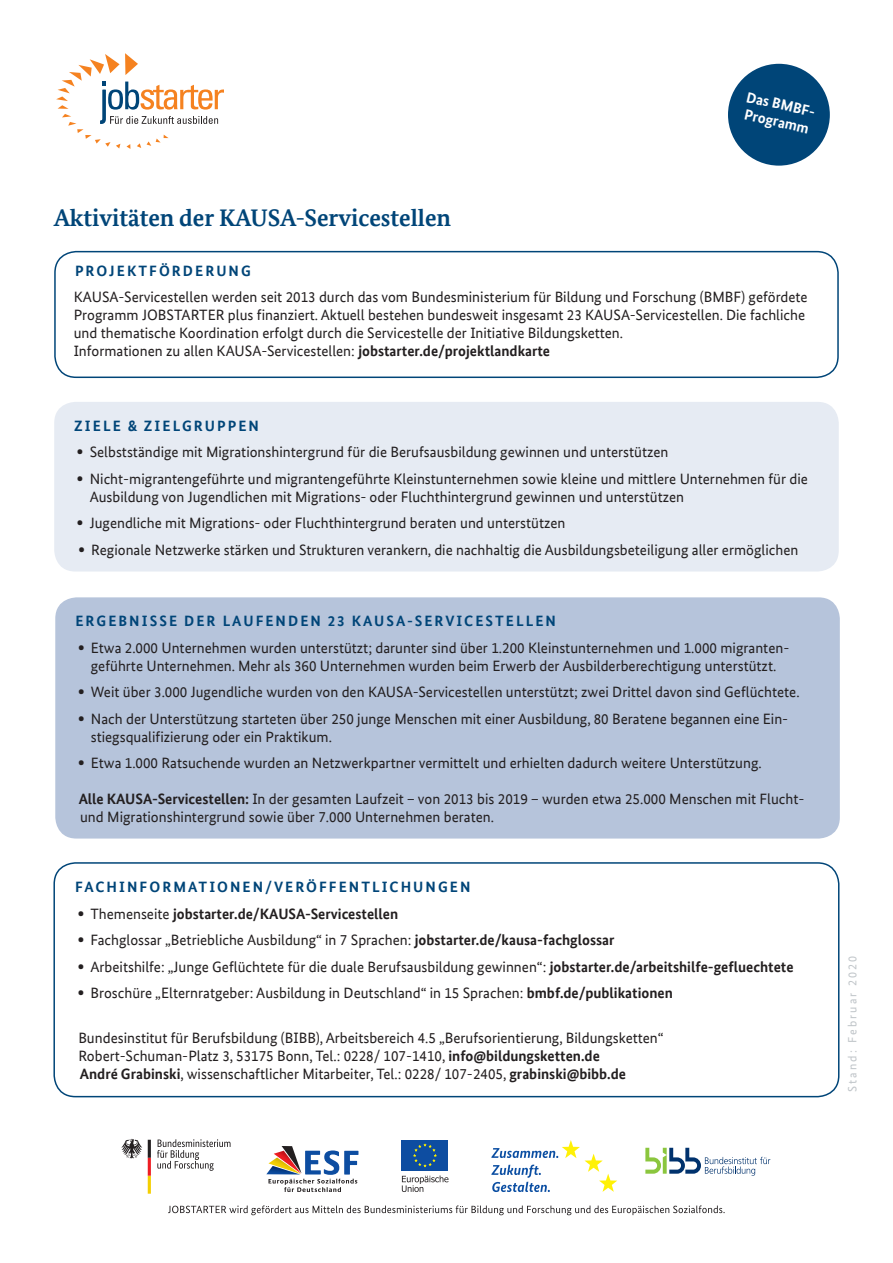
<style>
.page{position:relative;width:893px;height:1263px;background:#fff}
.page>*{position:absolute;margin:0;border:0;box-sizing:border-box;transform-origin:0 0}
.Titel__blau{font:700 24px "Bundes Serif Office";color:#004578}
.t1{font:15px/18px "Bundes Sans Office";color:#231f20}
.Überschrift_Box__dun{font:700 15px "Bundes Sans Office";letter-spacing:.135em;color:#004578}
.t2{font:700 15px "Bundes Sans Office";color:#231f20}
.p_kreis{font:700 15px "Bundes Sans Office";color:#fff}
.p_stand{font:12px "Bundes Sans Office";letter-spacing:.175em;color:#c0c5c9}
.s1{font-weight:700}
.s2{font-weight:700;font-size:16.5px}
.s3{font-size:16.5px}
.s4{font-weight:400}
</style>
<div class="page">
<div style="left:54px;top:402px;width:785px;height:169px;background:#e6ebf3;border-radius:21px"></div>
<div style="left:55px;top:597px;width:785px;height:241px;background:#b6c4db;border-radius:21px"></div>
<div style="left:53px;top:862px;width:786px;height:235px;border:2px solid #004578;border-radius:21px"></div>
<svg style="left:168px;top:1205px;width:557px;height:10px"></svg>
<svg style="left:268px;top:1146px;width:90px;height:46px"></svg>
<img style="left:268px;top:1157px;width:33px;height:17px">
<svg style="left:402px;top:1175px;width:46px;height:17px"></svg>
<div style="left:402px;top:1140px;width:46px;height:31px;background:#0d4da1"></div>
<svg style="left:413px;top:1143px;width:24px;height:24px"></svg>
<svg style="left:491px;top:1140px;width:126px;height:52px"></svg>
<svg style="left:157px;top:1139px;width:74px;height:32px"></svg>
<svg style="left:121px;top:1139px;width:21px;height:19px"></svg>
<svg style="left:148px;top:1140px;width:3px;height:54px"></svg>
<svg style="left:645px;top:1148px;width:125px;height:28px"></svg>
<div style="left:728px;top:64px;width:102px;height:102px;background:#004578;border-radius:50%"></div>
<div style="left:54px;top:251px;width:785px;height:127px;border:2px solid #004578;border-radius:21px"></div>
<svg style="left:56px;top:53px;width:168px;height:96px"></svg>
<h1 class="Titel__blau" style="left:54px;top:203px;width:399px">Aktivitäten der KAUSA-Servicestellen</h1>
<p class="p_kreis" style="left:749px;top:88px;width:73px;rotate:13deg">Das BMBF-</p>
<p class="p_kreis" style="left:747px;top:105px;width:67px;rotate:13deg">Programm</p>
<h2 class="Überschrift_Box__dun" style="left:75px;top:262px;width:177px">PROJEKTFÖRDERUNG</h2>
<p class="t1" style="left:74px;top:288px;width:735px">KAUSA-Servicestellen werden seit 2013 durch das vom Bundesministerium für Bildung und Forschung (BMBF) gefördete<br>Programm JOBSTARTER plus finanziert. Aktuell bestehen bundesweit insgesamt 23 KAUSA-Servicestellen. Die fachliche und thematische Koordination erfolgt durch die Servicestelle der Initiative Bildungsketten.</p>
<p class="t1" style="left:74px;top:342px;width:478px">Informationen zu allen KAUSA-Servicestellen: <span class="s1">jobstarter.de/projektlandkarte</span></p>
<h2 class="Überschrift_Box__dun" style="left:74px;top:417px;width:186px">ZIELE &amp; ZIELGRUPPEN</h2>
<p class="t1" style="left:77px;top:443px;width:593px"><span class="s2">•</span> Selbstständige mit Migrationshintergrund für die Berufsausbildung gewinnen und unterstützen</p>
<p class="t1" style="left:90px;top:469px;width:720px;text-indent:-13px"><span class="s2">•</span> Nicht-migrantengeführte und migrantengeführte Kleinstunternehmen sowie kleine und mittlere Unternehmen für die<br>Ausbildung von Jugendlichen mit Migrations- oder Fluchthintergrund gewinnen und unterstützen</p>
<p class="t1" style="left:77px;top:514px;width:490px"><span class="s2">•</span> Jugendliche mit Migrations- oder Fluchthintergrund beraten und unterstützen</p>
<p class="t1" style="left:78px;top:540px;width:721px"><span class="s2">•</span> Regionale Netzwerke stärken und Strukturen verankern, die nachhaltig die Ausbildungsbeteiligung aller ermöglichen</p>
<h2 class="Überschrift_Box__dun" style="left:75px;top:612px;width:482px">ERGEBNISSE DER LAUFENDEN 23 KAUSA-SERVICESTELLEN</h2>
<p class="t1" style="left:78px;top:638px;width:713px;text-align:center"><span class="s2">•</span> Etwa 2.000 Unternehmen wurden unterstützt; darunter sind über 1.200 Kleinstunternehmen und 1.000 migranten&shy;geführte Unternehmen. Mehr als 360 Unternehmen wurden beim Erwerb der Ausbilderberechtigung unterstützt.</p>
<p class="t1" style="left:78px;top:683px;width:723px"><span class="s2">•</span> Weit über 3.000 Jugendliche wurden von den KAUSA-Servicestellen unterstützt; zwei Drittel davon sind Geflüchtete.</p>
<p class="t1" style="left:91px;top:709px;width:699px;text-indent:-13px"><span class="s2">•</span> Nach der Unterstützung starteten über 250 junge Menschen mit einer Ausbildung, 80 Beratene begannen eine Ein&shy;stiegsqualifizierung oder ein Praktikum.</p>
<p class="t1" style="left:78px;top:754px;width:685px"><span class="s2">•</span> Etwa 1.000 Ratsuchende wurden an Netzwerkpartner vermittelt und erhielten dadurch weitere Unterstützung.</p>
<p class="t1" style="left:79px;top:789px;width:727px"><span class="s1">Alle KAUSA-Servicestellen:</span> In der gesamten Laufzeit – von 2013 bis 2019 – wurden etwa 25.000 Menschen mit Flucht&shy;und Migrationshintergrund sowie über 7.000 Unternehmen beraten.</p>
<h2 class="Überschrift_Box__dun" style="left:75px;top:878px;width:397px">FACHINFORMATIONEN/VERÖFFENTLICHUNGEN</h2>
<p class="t2" style="left:78px;top:905px;width:322px"><span class="s3">•</span> <span class="s4">Themenseite</span> jobstarter.de/KAUSA-Servicestellen</p>
<p class="t1" style="left:78px;top:931px;width:538px"><span class="s2">•</span> Fachglossar „Betriebliche Ausbildung“ in 7 Sprachen: <span class="s1">jobstarter.de/kausa-fachglossar</span></p>
<p class="t1" style="left:78px;top:958px;width:717px"><span class="s2">•</span> Arbeitshilfe: „Junge Geflüchtete für die duale Berufsausbildung gewinnen“: <span class="s1">jobstarter.de/arbeitshilfe-gefluechtete</span></p>
<p class="t1" style="left:78px;top:984px;width:597px"><span class="s2">•</span> Broschüre „Elternratgeber: Ausbildung in Deutschland“ in 15 Sprachen: <span class="s1">bmbf.de/publikationen</span></p>
<p class="t1" style="left:78px;top:1029px;width:587px">Bundesinstitut für Berufsbildung (BIBB), Arbeitsbereich 4.5 „Berufsorientierung, Bildungsketten“</p>
<p class="t1" style="left:78px;top:1047px;width:523px">Robert-Schuman-Platz 3, 53175 Bonn, Tel.: 0228/ 107-1410, <span class="s1">info@bildungsketten.de</span></p>
<p class="t1" style="left:80px;top:1065px;width:548px"><span class="s1">André Grabinski</span>, wissenschaftlicher Mitarbeiter, Tel.: 0228/ 107-2405, <span class="s1">grabinski@bibb.de</span></p>
<p class="p_stand" style="left:845px;top:1092px;width:138px;rotate:-90deg">Stand: Februar 2020</p>
</div>
